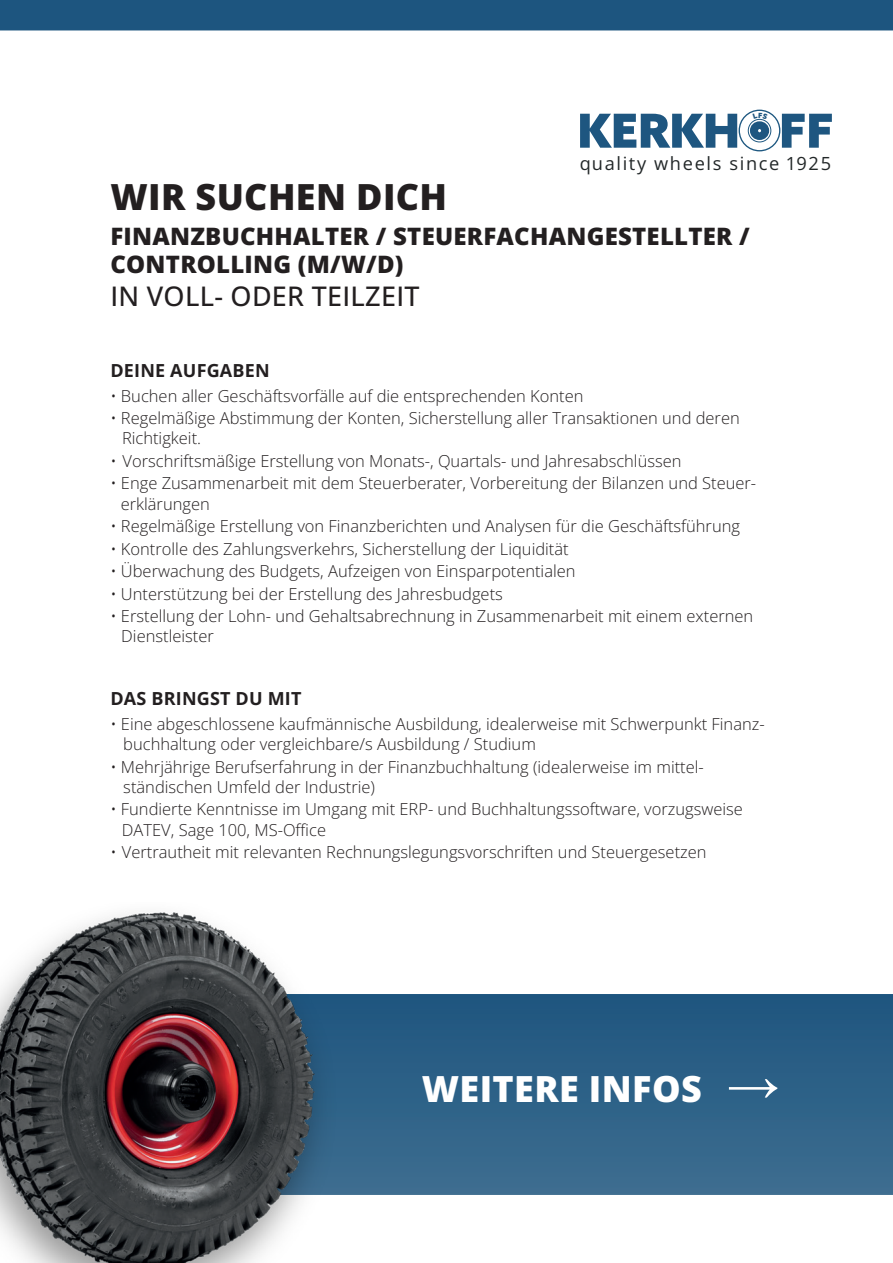
<style>
.page{position:relative;width:893px;height:1263px;background:#fff}
.page>*{position:absolute;margin:0;border:0;box-sizing:border-box;transform-origin:0 0}
.t1{font:800 36px "Open Sans";letter-spacing:.01em;color:#231f20}
.t2{font:800 36px "Open Sans";letter-spacing:.01em;color:#fff}
.t3{font:500 27px "Open Sans";letter-spacing:.01em;color:#231f20}
.t4{font:800 24px/28.8px "Open Sans";letter-spacing:.01em;color:#231f20}
.t5{font:18.3px "Open Sans";letter-spacing:.09em;color:#222728}
.t6{font:700 18px "Open Sans";letter-spacing:.01em;color:#231f20}
.t7{font:300 16.5px/20.2px "Open Sans";color:#231f20}
.s1{font-family:"Arial";font-weight:900;font-size:52.5px}
</style>
<div class="page">
<svg style="left:739px;top:110px;width:41px;height:41px"></svg>
<div style="left:739px;top:110px;width:41px;height:41px;border:1px solid #1e5881;border-radius:50%"></div>
<div style="left:0;top:0;width:893px;height:30px;background:#1d557f"></div>
<svg style="left:400px;top:994px;width:493px;height:201px;background:#2d6187"></svg>
<img style="left:0;top:912px;width:400px;height:351px">
<svg style="left:580px;top:113px;width:252px;height:35px"></svg>
<h1 class="t1" style="left:110px;top:172px;width:338px">WIR SUCHEN DICH</h1>
<p class="t5" style="left:579px;top:151px;width:253px">quality wheels since 1925</p>
<h3 class="t4" style="left:110px;top:221px;width:641px">FINANZBUCHHALTER / STEUERFACHANGESTELLTER /<br>CONTROLLING (M/W/D)</h3>
<h2 class="t3" style="left:110px;top:278px;width:311px">IN VOLL- ODER TEILZEIT</h2>
<p class="t6" style="left:110px;top:358px;width:161px">DEINE AUFGABEN</p>
<p class="t7" style="left:110px;top:385px;width:474px">• Buchen aller Geschäftsvorfälle auf die entsprechenden Konten</p>
<p class="t7" style="left:122px;top:407px;width:619px;text-indent:-12px">• Regelmäßige Abstimmung der Konten, Sicherstellung aller Transaktionen und deren<br>Richtigkeit.</p>
<p class="t7" style="left:110px;top:450px;width:573px">• Vorschriftsmäßige Erstellung von Monats-, Quartals- und Jahresabschlüssen</p>
<p class="t7" style="left:121px;top:473px;width:637px;text-indent:-10px">• Enge Zusammenarbeit mit dem Steuerberater, Vorbereitung der Bilanzen und Steuer&shy;erklärungen</p>
<p class="t7" style="left:110px;top:515px;width:631px">• Regelmäßige Erstellung von Finanzberichten und Analysen für die Geschäftsführung</p>
<p class="t7" style="left:110px;top:538px;width:460px">• Kontrolle des Zahlungsverkehrs, Sicherstellung der Liquidität</p>
<p class="t7" style="left:110px;top:560px;width:467px">• Überwachung des Budgets, Aufzeigen von Einsparpotentialen</p>
<p class="t7" style="left:110px;top:583px;width:394px">• Unterstützung bei der Erstellung des Jahresbudgets</p>
<p class="t7" style="left:121px;top:605px;width:633px;text-indent:-11px">• Erstellung der Lohn- und Gehaltsabrechnung in Zusammenarbeit mit einem externen<br>Dienstleister</p>
<p class="t6" style="left:110px;top:686px;width:192px">DAS BRINGST DU MIT</p>
<p class="t7" style="left:123px;top:713px;width:643px;text-indent:-13px">• Eine abgeschlossene kaufmännische Ausbildung, idealerweise mit Schwerpunkt Finanz&shy;buchhaltung oder vergleichbare/s Ausbildung / Studium</p>
<p class="t7" style="left:123px;top:756px;width:582px;text-indent:-13px">• Mehrjährige Berufserfahrung in der Finanzbuchhaltung (idealerweise im mittel&shy;ständischen Umfeld der Industrie)</p>
<p class="t7" style="left:122px;top:799px;width:622px;text-indent:-12px">• Fundierte Kenntnisse im Umgang mit ERP- und Buchhaltungssoftware, vorzugsweise<br>DATEV, Sage 100, MS-Office</p>
<p class="t7" style="left:110px;top:842px;width:598px">• Vertrautheit mit relevanten Rechnungslegungsvorschriften und Steuergesetzen</p>
<h1 class="t2" style="left:422px;top:1064px;width:359px">WEITERE INFOS <span class="s1">→</span></h1>
</div>
